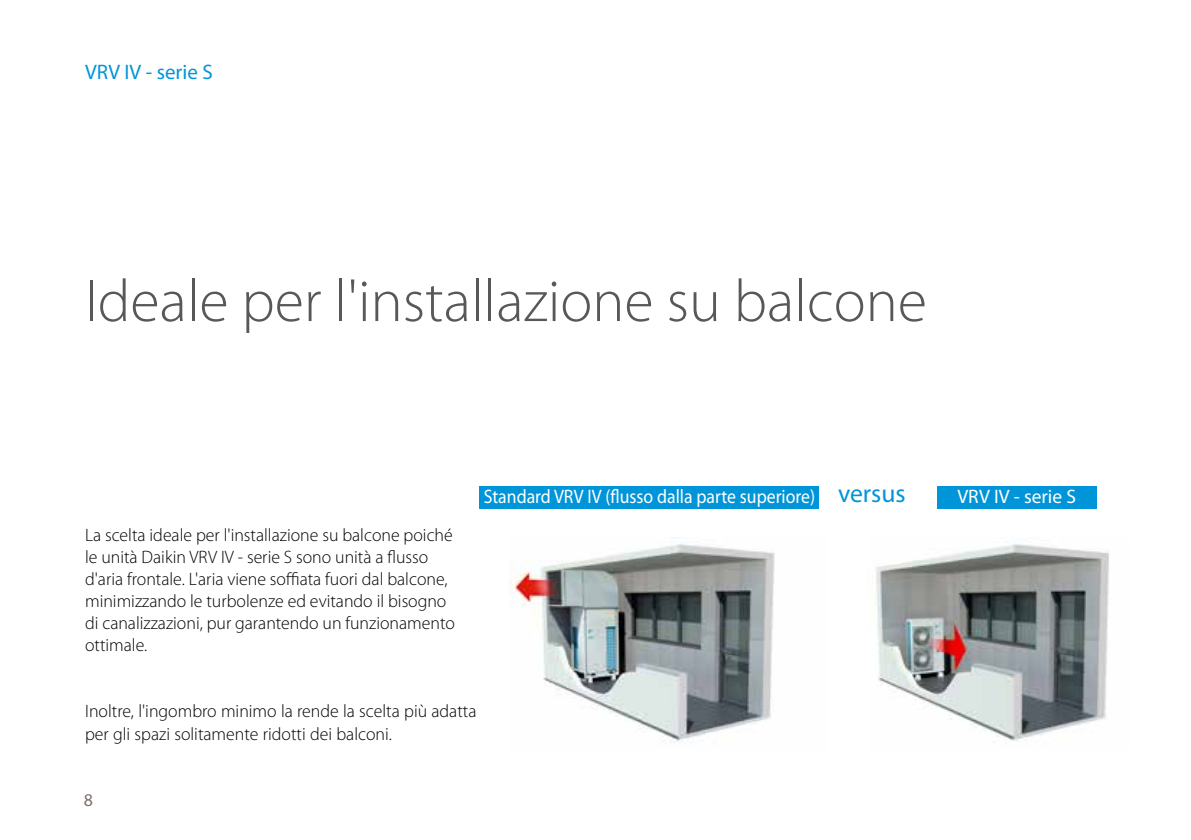
<style>
.page{position:relative;width:1191px;height:840px;background:#fff}
.page>*{position:absolute;margin:0;border:0;box-sizing:border-box;transform-origin:0 0}
.t1{font:300 60px "Myriad Pro";color:#58585a}
.t2{font:21px "Myriad Pro";color:#0095d8}
.t3{font:19.6px "Myriad Pro";color:#fff;scale:.91 1}
.t4{font:19.6px "Myriad Pro";color:#fff}
.t5{font:300 18px/22px "Myriad Pro";color:#000}
.t6{font:18px "Myriad Pro";color:#7d726b}
.s1{font-size:25.6px;color:#0095d8}
</style>
<div class="page">
<div style="left:937px;top:485px;width:159px;height:22px;background:#0095d8"></div>
<div style="left:480px;top:485px;width:339px;height:22px;background:#0095d8"></div>
<img style="left:510px;top:537px;width:265px;height:207px">
<img style="left:875px;top:544px;width:234px;height:200px">
<p class="t2" style="left:85px;top:59px;width:129px">VRV IV - serie S</p>
<h1 class="t1" style="left:85px;top:268px;width:843px">Ideale per l'installazione su balcone</h1>
<p class="t5" style="left:85px;top:524px;width:371px">La scelta ideale per l'installazione su balcone poiché le unità Daikin VRV IV - serie S sono unità a flusso d'aria frontale. L'aria viene soffiata fuori dal balcone, minimizzando le turbolenze ed evitando il bisogno di canalizzazioni, pur garantendo un funzionamento ottimale.</p>
<p class="t3" style="left:483px;top:484px;width:465px">Standard VRV IV (flusso dalla parte superiore) <span class="s1">versus</span></p>
<p class="t4" style="left:957px;top:484px;width:120px">VRV IV - serie S</p>
<p class="t5" style="left:85px;top:700px;width:393px">Inoltre, l'ingombro minimo la rende la scelta più adatta per gli spazi solitamente ridotti dei balconi.</p>
<p class="t6" style="left:84px;top:788px;width:11px">8</p>
</div>
